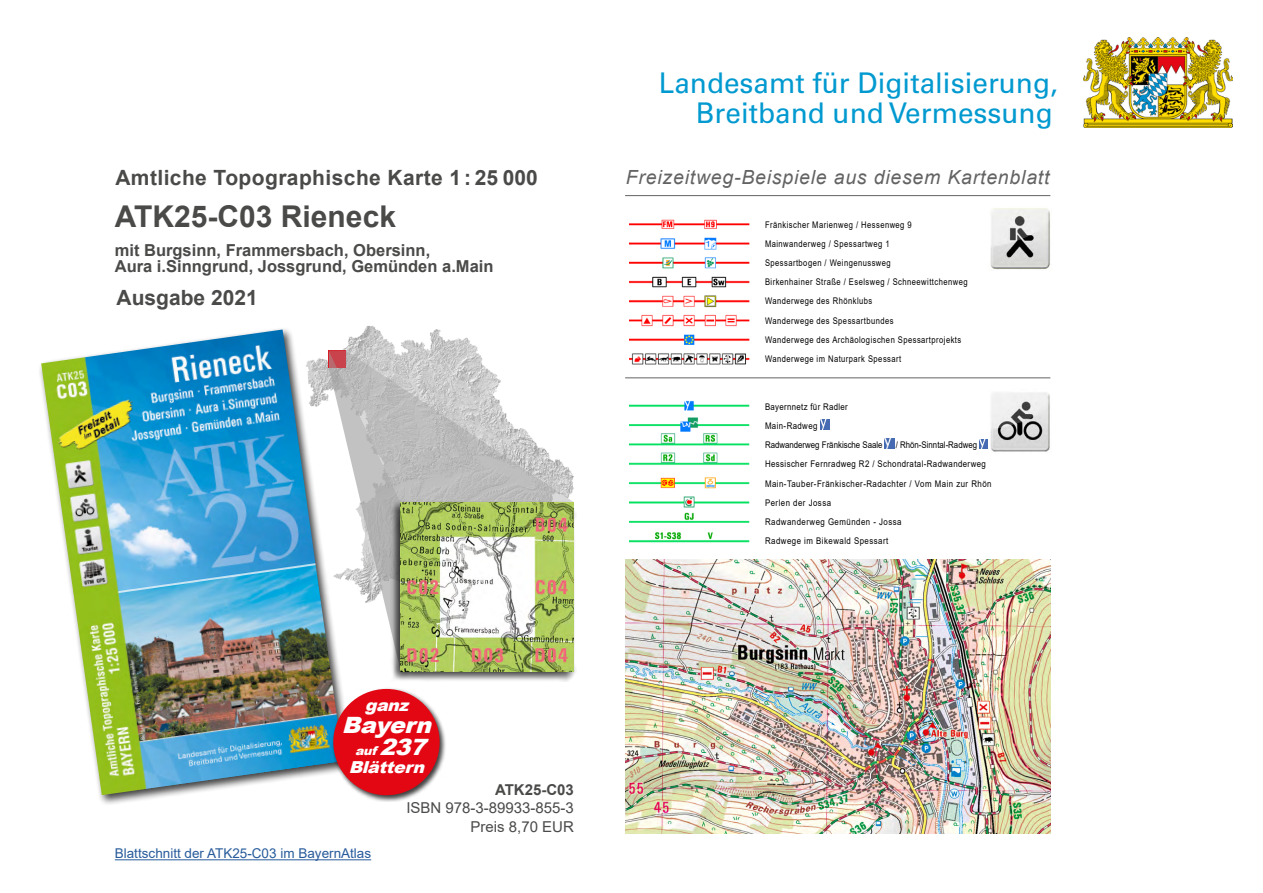
<style>
.page{position:relative;width:1263px;height:893px;background:#fff}
.page>*{position:absolute;margin:0;border:0;box-sizing:border-box;transform-origin:0 0}
.t1{font:700 30px "Arial";color:#4a4a49}
.t2{font:28.5px/30px "Univers";color:#0099d0;text-align:right}
.t3{font:italic 900 22.5px "Arial";color:#fff;scale:1.05 1}
.t4{font:700 21px "Arial";letter-spacing:.02em;color:#4a4a49}
.t5{font:700 21px "Arial";color:#4a4a49}
.t6{font:italic 19.5px "Arial";letter-spacing:.04em;color:#646363}
.t7{font:700 16.5px/16.5px "Arial";color:#4a4a49}
.t8{font:italic 900 16.5px "Arial";color:#fff;scale:1.05 1}
.t9{font:15px/18.8px "Arial";color:#4a4a49;text-align:right}
.t10{font:700 15px "Arial";color:#4a4a49}
.t11{font:13.5px "Arial";color:#275b9b}
.t12{font:italic 900 12px "Arial";color:#fff;scale:1.05 1}
.t13{font:9.15px/19.2px "Arial";letter-spacing:.06em;color:#000;scale:.83 1}
.t14{font:9.15px/19.2px "Arial";letter-spacing:.06em;color:#000;scale:.86 1}
.t15{font:9.15px/19.2px "Arial";letter-spacing:.02em;color:#000;scale:.86 1}
.s1{font-size:22.5px}
</style>
<div class="page">
<img style="left:354px;top:326px;width:124px;height:24px">
<svg style="left:354px;top:350px;width:220px;height:276px"></svg>
<hr style="left:625px;top:195px;width:425px;height:1px;background:#646363">
<hr style="left:625px;top:377px;width:425px;height:1px;background:#646363">
<div style="left:38px;top:326px;width:316px;height:480px;background:#000;opacity:.75"></div>
<img style="left:41px;top:330px;width:302px;height:465px">
<div style="left:390px;top:500px;width:186px;height:182px;background:#000;opacity:.75"></div>
<img style="left:401px;top:502px;width:173px;height:169px">
<img style="left:625px;top:559px;width:425px;height:274px">
<hr style="left:115px;top:859px;width:256px;height:1px;background:#275b9b">
<img style="left:629px;top:219px;width:121px;height:146px">
<img style="left:629px;top:400px;width:121px;height:143px">
<svg style="left:820px;top:420px;width:9px;height:9px"></svg>
<svg style="left:885px;top:439px;width:9px;height:9px"></svg>
<svg style="left:979px;top:439px;width:9px;height:9px"></svg>
<img style="left:1083px;top:38px;width:149px;height:89px">
<img style="left:990px;top:208px;width:60px;height:62px">
<img style="left:990px;top:392px;width:60px;height:60px">
<div style="left:331px;top:686px;width:115px;height:116px;background:#000;opacity:.75"></div>
<div style="left:333px;top:689px;width:107px;height:106px;background:#e30613;border-radius:50%"></div>
<h3 class="t4" style="left:115px;top:163px;width:424px">Amtliche Topographische Karte 1 : 25 000</h3>
<h1 class="t1" style="left:115px;top:195px;width:283px">ATK25-C03 Rieneck</h1>
<h3 class="t7" style="left:115px;top:242px;width:380px">mit Burgsinn, Frammersbach, Obersinn,<br>Aura i.Sinngrund, Jossgrund, Gemünden a.Main</h3>
<h3 class="t5" style="left:117px;top:282px;width:143px">Ausgabe 2021</h3>
<h2 class="t2" style="left:659px;top:68px;width:400px">Landesamt für Digitalisierung,<br>Breitband und Vermessung</h2>
<h3 class="t6" style="left:626px;top:165px;width:425px">Freizeitweg-Beispiele aus diesem Kartenblatt</h3>
<p class="t13" style="left:765px;top:215px;width:246px">Fränkischer Marienweg / Hessenweg 9<br>Mainwanderweg / Spessartweg 1<br>Spessartbogen / Weingenussweg<br>Birkenhainer Straße / Eselsweg / Schneewittchenweg Wanderwege des Rhönklubs<br>Wanderwege des Spessartbundes<br>Wanderwege des Archäologischen Spessartprojekts Wanderwege im Naturpark Spessart</p>
<p class="t15" style="left:765px;top:397px;width:138px">Bayernnetz für Radler<br>Main-Radweg<br>Radwanderweg Fränkische Saale</p>
<p class="t14" style="left:765px;top:435px;width:265px;text-indent:131px">/ Rhön-Sinntal-Radweg Hessischer Fernradweg R2 / Schondratal-Radwanderweg Main-Tauber-Fränkischer-Radachter / Vom Main zur Rhön Perlen der Jossa<br>Radwanderweg Gemünden - Jossa<br>Radwege im Bikewald Spessart</p>
<h3 class="t8" style="left:365px;top:693px;width:49px">ganz</h3>
<h3 class="t3" style="left:342px;top:708px;width:94px">Bayern</h3>
<h3 class="t12" style="left:355px;top:742px;width:77px">auf <span class="s1">237</span></h3>
<h3 class="t8" style="left:349px;top:755px;width:79px">Blättern</h3>
<h3 class="t11" style="left:115px;top:844px;width:258px">Blattschnitt der ATK25-C03 im BayernAtlas</h3>
<h3 class="t10" style="left:495px;top:779px;width:80px">ATK25-C03</h3>
<h3 class="t9" style="left:406px;top:798px;width:169px">ISBN 978-3-89933-855-3<br>Preis 8,70 EUR</h3>
</div>
